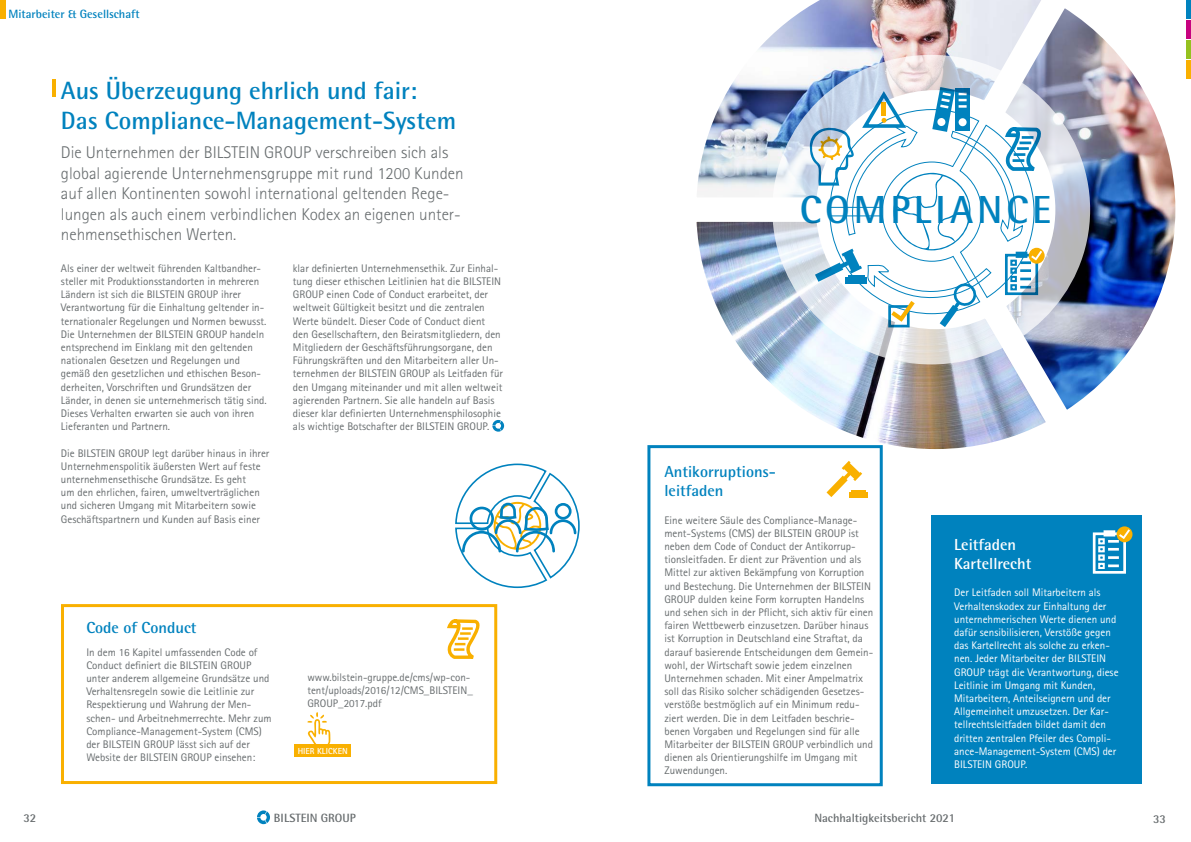
<style>
.page{position:relative;width:1191px;height:842px;background:#fff}
.page>*{position:absolute;margin:0;border:0;box-sizing:border-box;transform-origin:0 0}
.t1{font:700 39.2px "Rotis Semi Sans Std";letter-spacing:.1em;color:#0082be}
.t2{font:700 25px/30px "Rotis Semi Sans Std";color:#0082be}
.t3{font:300 17px/20.4px "Rotis Sans Serif Std";color:#676c6e}
.t4{font:700 16px/19.2px "Rotis Semi Sans Std";color:#0082be}
.t5{font:700 16px/19.2px "Rotis Semi Sans Std";color:#fff}
.t6{font:700 12px "Rotis Semi Sans Std";color:#676c6e}
.t7{font:700 12px "Rotis Semi Sans Std";color:#0082be}
.t8{font:11px/13.2px "Rotis Sans Serif Std";color:#676c6e}
.t9{font:11px/13.2px "Rotis Sans Serif Std";color:#fff}
.t10{font:700 8.7px "Rotis Sans Serif Std";color:#fff}
</style>
<div class="page">
<div style="left:1185px;top:0;width:6px;height:19px;background:#0082be"></div>
<div style="left:1185px;top:20px;width:6px;height:19px;background:#c7027f"></div>
<div style="left:1185px;top:40px;width:6px;height:19px;background:#95c11f"></div>
<div style="left:1185px;top:61px;width:6px;height:18px;background:#f9b000"></div>
<svg style="left:257px;top:810px;width:13px;height:14px"></svg>
<img style="left:696px;top:221px;width:350px;height:234px">
<img style="left:697px;top:0;width:299px;height:197px">
<img style="left:996px;top:0;width:180px;height:419px">
<svg style="left:772px;top:55px;width:318px;height:309px"></svg>
<svg style="left:807px;top:87px;width:242px;height:240px"></svg>
<svg style="left:492px;top:420px;width:12px;height:12px"></svg>
<div style="left:0;top:0;width:5px;height:19px;background:#f9b000"></div>
<hr style="left:52px;top:79px;width:4px;height:18px;background:#f9b000">
<div style="left:931px;top:515px;width:210px;height:269px;background:#0082be"></div>
<div style="left:1092px;top:532px;width:34px;height:42px;border:3px solid #fff"></div>
<svg style="left:1116px;top:526px;width:16px;height:16px"></svg>
<svg style="left:1098px;top:529px;width:32px;height:40px"></svg>
<div style="left:647px;top:445px;width:235px;height:341px;border:3px solid #0082be"></div>
<div style="left:849px;top:492px;width:19px;height:5px;background:#f9b000"></div>
<div style="left:852px;top:491px;width:14px;height:5px;background:#f9b000"></div>
<svg style="left:826px;top:461px;width:36px;height:36px"></svg>
<div style="left:61px;top:604px;width:436px;height:180px;border:3px solid #f9b000"></div>
<svg style="left:447px;top:619px;width:33px;height:40px"></svg>
<svg style="left:307px;top:712px;width:23px;height:32px"></svg>
<svg style="left:455px;top:463px;width:125px;height:126px"></svg>
<div style="left:295px;top:744px;width:56px;height:13px;background:#f9b000"></div>
<p class="t7" style="left:9px;top:7px;width:133px">Mitarbeiter &amp; Gesellschaft</p>
<h2 class="t2" style="left:61px;top:75px;width:397px">Aus Überzeugung ehrlich und fair:<br>Das Compliance-Management-System</h2>
<p class="t3" style="left:61px;top:142px;width:404px">Die Unternehmen der BILSTEIN GROUP verschreiben sich als global agierende Unternehmensgruppe mit rund 1200 Kunden auf allen Kontinenten sowohl international geltenden Rege&shy;lungen als auch einem verbindlichen Kodex an eigenen unter&shy;nehmensethischen Werten.</p>
<p class="t8" style="left:61px;top:261px;width:207px">Als einer der weltweit führenden Kaltbandher&shy;steller mit Produktionsstandorten in mehreren Ländern ist sich die BILSTEIN GROUP ihrer Verantwortung für die Einhaltung geltender in&shy;ternationaler Regelungen und Normen bewusst.<br>Die Unternehmen der BILSTEIN GROUP handeln entsprechend im Einklang mit den geltenden nationalen Gesetzen und Regelungen und gemäß den gesetzlichen und ethischen Beson&shy;derheiten, Vorschriften und Grundsätzen der Länder, in denen sie unternehmerisch tätig sind.<br>Dieses Verhalten erwarten sie auch von ihren Lieferanten und Partnern.</p>
<p class="t8" style="left:61px;top:446px;width:210px">Die BILSTEIN GROUP legt darüber hinaus in ihrer Unternehmenspolitik äußersten Wert auf feste unternehmensethische Grundsätze. Es geht<br>um den ehrlichen, fairen, umweltverträglichen und sicheren Umgang mit Mitarbeitern sowie Geschäftspartnern und Kunden auf Basis einer</p>
<p class="t8" style="left:293px;top:261px;width:211px">klar definierten Unternehmensethik. Zur Einhal&shy;tung dieser ethischen Leitlinien hat die BILSTEIN GROUP einen Code of Conduct erarbeitet, der weltweit Gültigkeit besitzt und die zentralen Werte bündelt. Dieser Code of Conduct dient den Gesellschaftern, den Beiratsmitgliedern, den Mitgliedern der Geschäftsführungsorgane, den Führungskräften und den Mitarbeitern aller Un&shy;ternehmen der BILSTEIN GROUP als Leitfaden für den Umgang miteinander und mit allen weltweit agierenden Partnern. Sie alle handeln auf Basis dieser klar definierten Unternehmensphilosophie als wichtige Botschafter der BILSTEIN GROUP.</p>
<h3 class="t4" style="left:86px;top:618px;width:112px">Code of Conduct</h3>
<p class="t8" style="left:86px;top:645px;width:187px">In dem 16 Kapitel umfassenden Code of Conduct definiert die BILSTEIN GROUP unter anderem allgemeine Grundsätze und Verhaltensregeln sowie die Leitlinie zur Respektierung und Wahrung der Men&shy;schen- und Arbeitnehmerrechte. Mehr zum Compliance-Management-System (CMS) der BILSTEIN GROUP lässt sich auf der Website der BILSTEIN GROUP einsehen:</p>
<p class="t8" style="left:307px;top:670px;width:167px">www.bilstein-gruppe.de/cms/wp-con&shy;tent/uploads/2016/12/CMS_BILSTEIN_<br>GROUP_2017.pdf</p>
<p class="t10" style="left:298px;top:746px;width:51px">HIER KLICKEN</p>
<h1 class="t1" style="left:799px;top:186px;width:253px">COMPLIANCE</h1>
<h3 class="t4" style="left:664px;top:461px;width:113px">Antikorruptions&shy;leitfaden</h3>
<p class="t8" style="left:664px;top:513px;width:210px">Eine weitere Säule des Compliance-Manage&shy;ment-Systems (CMS) der BILSTEIN GROUP ist neben dem Code of Conduct der Antikorrup&shy;tionsleitfaden. Er dient zur Prävention und als Mittel zur aktiven Bekämpfung von Korruption und Bestechung. Die Unternehmen der BILSTEIN GROUP dulden keine Form korrupten Handelns und sehen sich in der Pflicht, sich aktiv für einen fairen Wettbewerb einzusetzen. Darüber hinaus ist Korruption in Deutschland eine Straftat, da darauf basierende Entscheidungen dem Gemein&shy;wohl, der Wirtschaft sowie jedem einzelnen Unternehmen schaden. Mit einer Ampelmatrix soll das Risiko solcher schädigenden Gesetzes&shy;verstöße bestmöglich auf ein Minimum redu&shy;ziert werden. Die in dem Leitfaden beschrie&shy;benen Vorgaben und Regelungen sind für alle Mitarbeiter der BILSTEIN GROUP verbindlich und dienen als Orientierungshilfe im Umgang mit Zuwendungen.</p>
<h3 class="t5" style="left:954px;top:534px;width:79px">Leitfaden<br>Kartellrecht</h3>
<p class="t9" style="left:954px;top:586px;width:166px">Der Leitfaden soll Mitarbeitern als Verhaltenskodex zur Einhaltung der unternehmerischen Werte dienen und dafür sensibilisieren, Verstöße gegen das Kartellrecht als solche zu erken&shy;nen. Jeder Mitarbeiter der BILSTEIN GROUP trägt die Verantwortung, diese Leitlinie im Umgang mit Kunden, Mitarbeitern, Anteilseignern und der Allgemeinheit umzusetzen. Der Kar&shy;tellrechtsleitfaden bildet damit den dritten zentralen Pfeiler des Compli&shy;ance-Management-System (CMS) der BILSTEIN GROUP.</p>
<p class="t6" style="left:23px;top:810px;width:14px">32</p>
<p class="t6" style="left:274px;top:810px;width:83px">BILSTEIN GROUP</p>
<p class="t6" style="left:814px;top:811px;width:142px">Nachhaltigkeitsbericht 2021</p>
<p class="t6" style="left:1153px;top:811px;width:14px">33</p>
</div>
